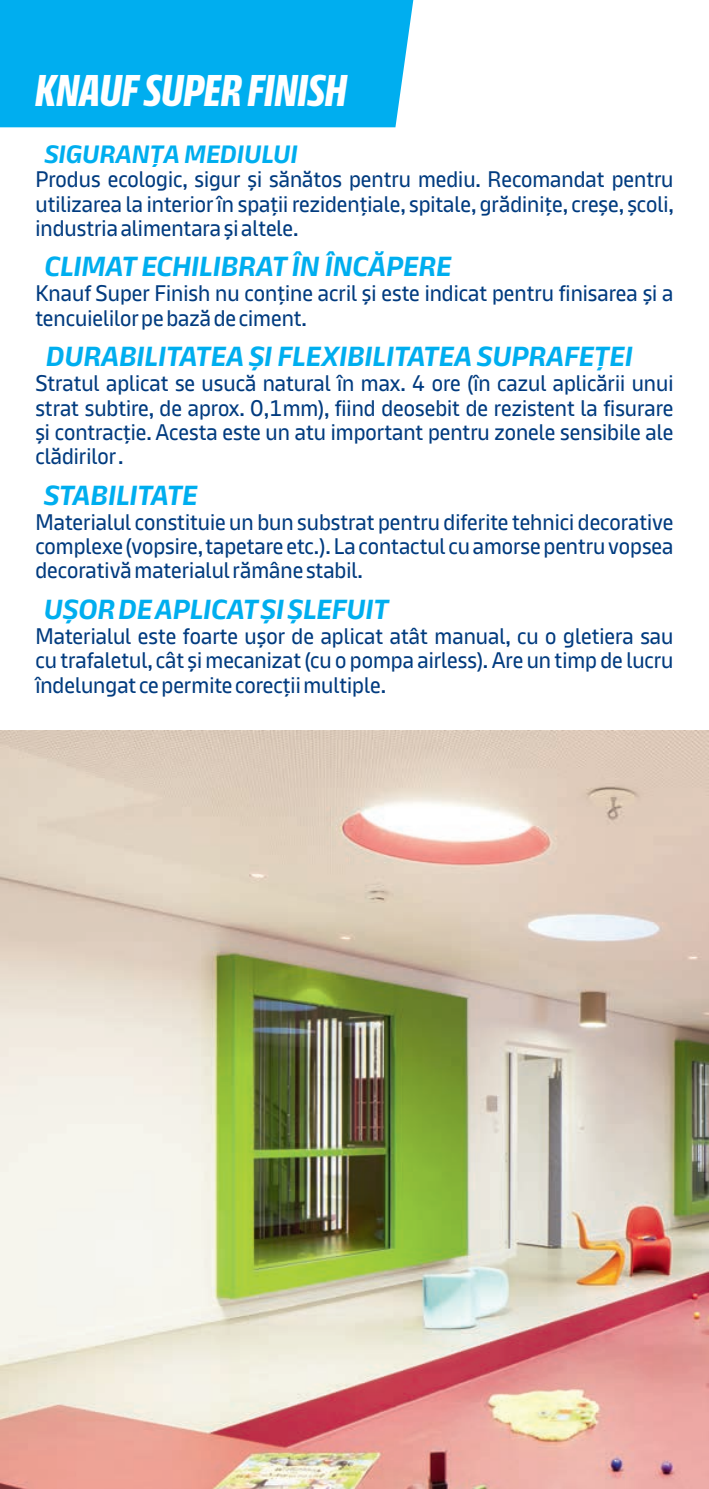
<style>
.page{position:relative;width:709px;height:1489px;background:#fff}
.page>*{position:absolute;margin:0;border:0;box-sizing:border-box;transform-origin:0 0}
.t1{font:700 44.25px "Knauf Head";color:#fff}
.t2{font:italic 700 27.5px "Knauf";color:#00aeef}
.t3{font:italic 700 25px "Knauf";color:#00aeef}
.t4{font:22.5px/24.2px "Knauf";color:#013b7f;text-align:justify}
</style>
<div class="page">
<div style="left:0;top:0;width:414px;height:127px;background:#00aeef"></div>
<img style="left:0;top:730px;width:709px;height:758px">
<h1 class="t1" style="left:35px;top:75px;width:313px">KNAUF SUPER FINISH</h1>
<p class="t3" style="left:44px;top:145px;width:255px">SIGURANȚA MEDIULUI</p>
<p class="t4" style="left:35px;top:169px;width:640px">Produs ecologic, sigur și sănătos pentru mediu. Recomandat pentru utilizarea la interior în spații rezidențiale, spitale, grădinițe, creșe, școli, industria alimentara și altele.</p>
<p class="t2" style="left:44px;top:257px;width:408px">CLIMAT ECHILIBRAT ÎN ÎNCĂPERE</p>
<p class="t4" style="left:35px;top:283px;width:639px">Knauf Super Finish nu conține acril și este indicat pentru finisarea și a tencuielilor pe bază de ciment.</p>
<p class="t2" style="left:46px;top:347px;width:588px">DURABILITATEA ȘI FLEXIBILITATEA SUPRAFEȚEI</p>
<p class="t4" style="left:35px;top:373px;width:639px">Stratul aplicat se usucă natural în max. 4 ore (în cazul aplicării unui strat subtire, de aprox. 0,1mm), fiind deosebit de rezistent la fisurare și contracție. Acesta este un atu important pentru zonele sensibile ale clădirilor .</p>
<p class="t2" style="left:44px;top:485px;width:155px">STABILITATE</p>
<p class="t4" style="left:35px;top:511px;width:639px">Materialul constituie un bun substrat pentru diferite tehnici decorative complexe (vopsire, tapetare etc.). La contactul cu amorse pentru vopsea decorativă materialul rămâne stabil.</p>
<p class="t2" style="left:44px;top:599px;width:346px">UȘOR DE APLICAT ȘI ȘLEFUIT</p>
<p class="t4" style="left:35px;top:625px;width:639px">Materialul este foarte ușor de aplicat atât manual, cu o gletiera sau cu trafaletul, cât și mecanizat (cu o pompa airless).Are un timp de lucru îndelungat ce permite corecții multiple.</p>
</div>
